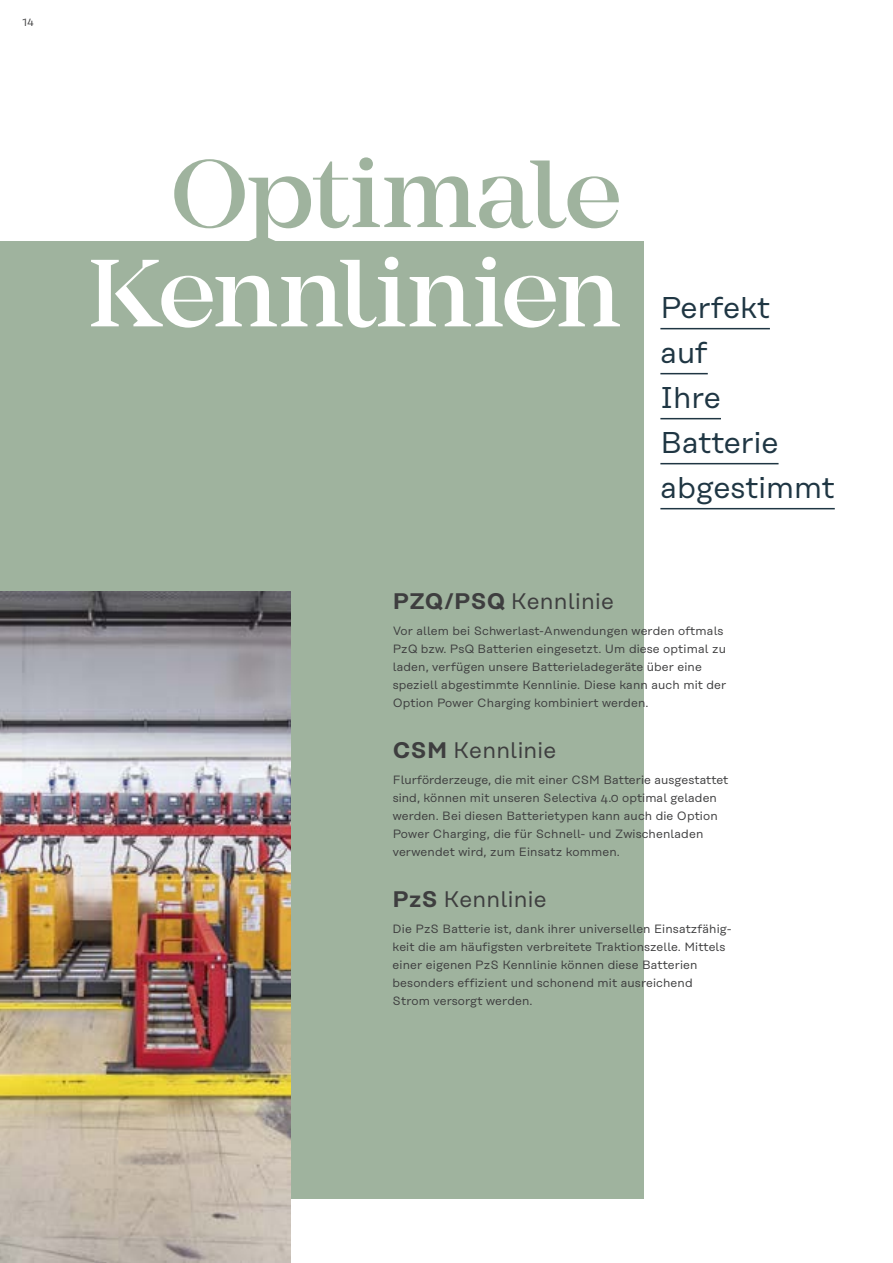
<style>
.page{position:relative;width:893px;height:1263px;background:#fff}
.page>*{position:absolute;margin:0;border:0;box-sizing:border-box;transform-origin:0 0}
.t1{font:500 99.3px "Mirador";letter-spacing:-.035em;color:#fff}
.t2{font:500 99.3px "Mirador";letter-spacing:-.02em;color:#9fb39e}
.t3{font:30px/45px "Rational Text";color:#1f3643}
.t4{font:22.5px "Rational Text";letter-spacing:.005em;color:#3e3e3f}
.t5{font:12px/18px "Rational Text";letter-spacing:.01em;color:#3e3e3f}
.t6{font:10.5px "Rational Text";color:#3e3e3f}
.s1{font-weight:600}
</style>
<div class="page">
<div style="left:0;top:242px;width:643px;height:957px;background:#9fb39e"></div>
<img style="left:0;top:591px;width:291px;height:672px">
<hr style="left:660px;top:328px;width:110px;height:1px;background:#1f3643">
<hr style="left:660px;top:373px;width:48px;height:1px;background:#1f3643">
<hr style="left:660px;top:418px;width:61px;height:1px;background:#1f3643">
<hr style="left:660px;top:463px;width:118px;height:1px;background:#1f3643">
<hr style="left:660px;top:508px;width:175px;height:1px;background:#1f3643">
<p class="t6" style="left:22px;top:17px;width:13px">14</p>
<h1 class="t2" style="left:170px;top:136px;width:453px">Optimale</h1>
<h1 class="t1" style="left:88px;top:235px;width:535px">Kennlinien</h1>
<h2 class="t3" style="left:660px;top:285px;width:176px">Perfekt<br>auf<br>Ihre<br>Batterie abgestimmt</h2>
<h3 class="t4" style="left:393px;top:588px;width:223px"><span class="s1">PZQ/PSQ</span> Kennlinie</h3>
<p class="t5" style="left:393px;top:622px;width:335px">Vor allem bei Schwerlast-Anwendungen werden oftmals PzQ bzw. PsQ Batterien eingesetzt. Um diese optimal zu laden, verfügen unsere Batterieladegeräte über eine speziell abgestimmte Kennlinie. Diese kann auch mit der Option Power Charging kombiniert werden.</p>
<h3 class="t4" style="left:393px;top:737px;width:165px"><span class="s1">CSM</span> Kennlinie</h3>
<p class="t5" style="left:393px;top:771px;width:337px">Flurförderzeuge, die mit einer CSM Batterie ausgestattet sind, können mit unseren Selectiva 4.0 optimal geladen werden. Bei diesen Batterietypen kann auch die Option Power Charging, die für Schnell- und Zwischenladen verwendet wird, zum Einsatz kommen.</p>
<h3 class="t4" style="left:393px;top:886px;width:155px"><span class="s1">PzS</span> Kennlinie</h3>
<p class="t5" style="left:393px;top:920px;width:340px">Die PzS Batterie ist, dank ihrer universellen Einsatzfähig&shy;keit die am häufigsten verbreitete Traktionszelle. Mittels einer eigenen PzS Kennlinie können diese Batterien besonders effizient und schonend mit ausreichend Strom versorgt werden.</p>
</div>
